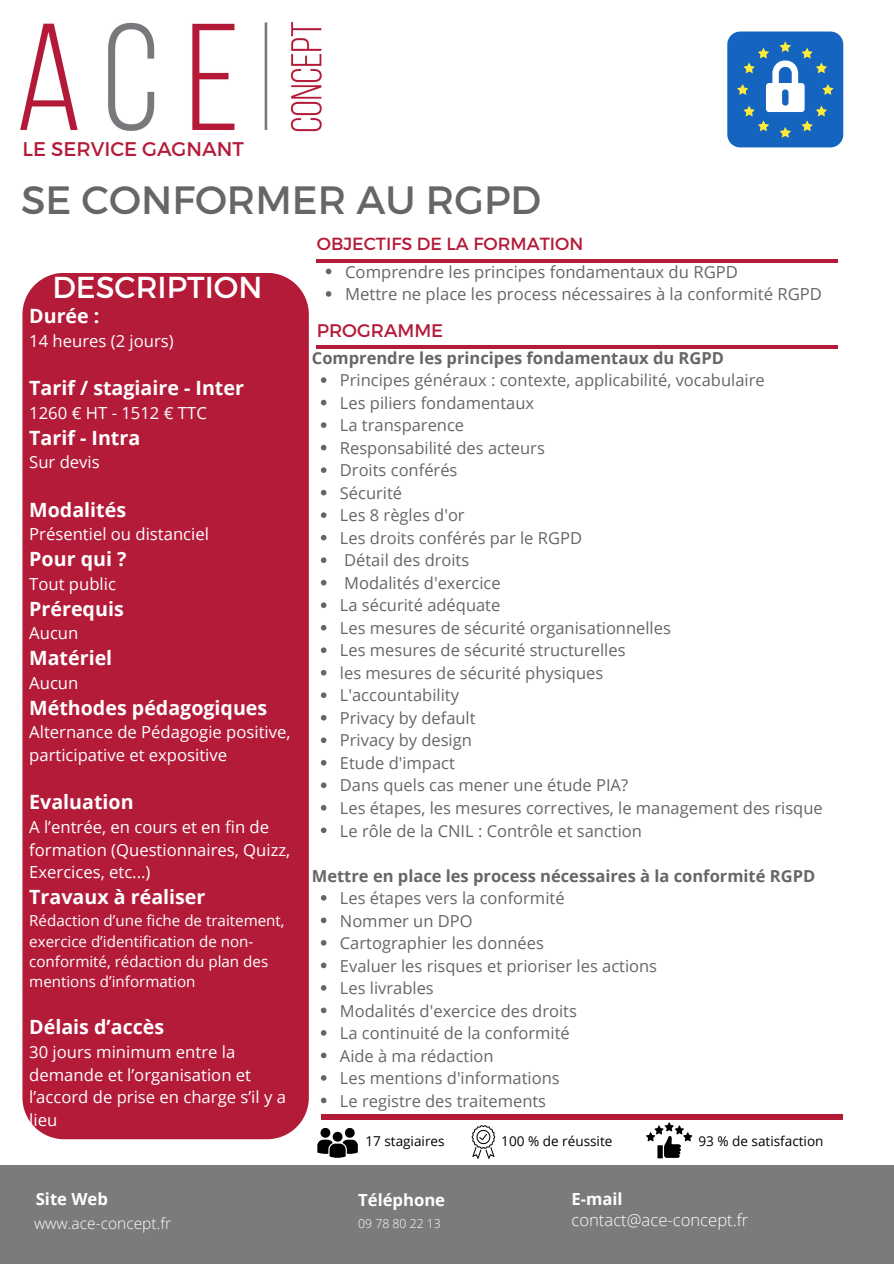
<style>
.page{position:relative;width:894px;height:1264px;background:#fff}
.page>*{position:absolute;margin:0;border:0;box-sizing:border-box;transform-origin:0 0}
.t1{font:39.45px "Montserrat";color:#666}
.t2{font:30.3px "Montserrat";color:#fff}
.t3{font:19.8px "Montserrat";color:#b41b39}
.t4{font:700 19.65px "Open Sans";color:#fff}
.t5{font:18.3px "Montserrat";color:#b41b39}
.t6{font:17.55px "Montserrat";color:#b41b39}
.t7{font:16.65px/22.5px "Open Sans";color:#fff}
.t8{font:16.65px "Open Sans";color:#666}
.t9{font:700 16.65px "Open Sans";color:#fff}
.t10{font:300 16.65px "Open Sans";color:#fff}
.t11{font:16.5px "Open Sans";color:#666}
.t12{font:700 16.5px "Open Sans";color:#666}
.t13{font:300 15.6px "Open Sans";color:#fff}
.t14{font:15.15px/20.2px "Open Sans";color:#fff}
.t15{font:13.5px "Open Sans";color:#000}
.t16{font:300 12.3px "Open Sans";color:#fff}
</style>
<div class="page">
<div style="left:0;top:1165px;width:893px;height:98px;background:#7b7b7d"></div>
<hr style="left:317px;top:259px;width:520px;height:4px;background:#b41b39">
<hr style="left:317px;top:345px;width:520px;height:3px;background:#b41b39">
<div style="left:321px;top:1113px;width:521px;height:6px;background:#b41b39"></div>
<img style="left:20px;top:22px;width:302px;height:110px">
<div style="left:22px;top:273px;width:287px;height:866px;background:#b41b39"></div>
<div style="left:727px;top:32px;width:116px;height:115px;background:#1565c0;border-radius:13px"></div>
<svg style="left:737px;top:41px;width:96px;height:97px"></svg>
<svg style="left:781px;top:89px;width:7px;height:17px"></svg>
<svg style="left:326px;top:268px;width:5px;height:6px"></svg>
<svg style="left:326px;top:291px;width:5px;height:6px"></svg>
<svg style="left:321px;top:377px;width:5px;height:6px"></svg>
<svg style="left:321px;top:400px;width:5px;height:5px"></svg>
<svg style="left:321px;top:422px;width:5px;height:6px"></svg>
<svg style="left:321px;top:445px;width:5px;height:5px"></svg>
<svg style="left:321px;top:467px;width:5px;height:6px"></svg>
<svg style="left:321px;top:490px;width:5px;height:5px"></svg>
<svg style="left:321px;top:512px;width:5px;height:6px"></svg>
<svg style="left:321px;top:535px;width:5px;height:5px"></svg>
<svg style="left:321px;top:557px;width:5px;height:6px"></svg>
<svg style="left:321px;top:580px;width:5px;height:5px"></svg>
<svg style="left:321px;top:602px;width:5px;height:6px"></svg>
<svg style="left:321px;top:625px;width:5px;height:5px"></svg>
<svg style="left:321px;top:647px;width:5px;height:6px"></svg>
<svg style="left:321px;top:670px;width:5px;height:5px"></svg>
<svg style="left:321px;top:692px;width:5px;height:6px"></svg>
<svg style="left:321px;top:715px;width:5px;height:5px"></svg>
<svg style="left:321px;top:737px;width:5px;height:6px"></svg>
<svg style="left:321px;top:760px;width:5px;height:5px"></svg>
<svg style="left:321px;top:782px;width:5px;height:6px"></svg>
<svg style="left:321px;top:805px;width:5px;height:5px"></svg>
<svg style="left:321px;top:827px;width:5px;height:6px"></svg>
<svg style="left:321px;top:895px;width:5px;height:5px"></svg>
<svg style="left:321px;top:917px;width:5px;height:6px"></svg>
<svg style="left:321px;top:940px;width:5px;height:5px"></svg>
<svg style="left:321px;top:962px;width:5px;height:6px"></svg>
<svg style="left:321px;top:985px;width:5px;height:5px"></svg>
<svg style="left:321px;top:1007px;width:5px;height:6px"></svg>
<svg style="left:321px;top:1030px;width:5px;height:5px"></svg>
<svg style="left:321px;top:1052px;width:5px;height:6px"></svg>
<svg style="left:321px;top:1075px;width:5px;height:5px"></svg>
<svg style="left:321px;top:1097px;width:5px;height:6px"></svg>
<svg style="left:317px;top:1127px;width:41px;height:31px"></svg>
<svg style="left:471px;top:1125px;width:24px;height:33px"></svg>
<svg style="left:646px;top:1122px;width:46px;height:36px"></svg>
<p class="t3" style="left:22px;top:136px;width:223px">LE SERVICE GAGNANT</p>
<h3 class="t1" style="left:21px;top:174px;width:521px">SE CONFORMER AU RGPD</h3>
<p class="t2" style="left:52px;top:267px;width:211px">DESCRIPTION</p>
<p class="t4" style="left:29px;top:302px;width:72px">Durée :</p>
<p class="t7" style="left:29px;top:329px;width:146px">14 heures (2 jours)</p>
<p class="t4" style="left:29px;top:374px;width:216px">Tarif / stagiaire - Inter</p>
<p class="t7" style="left:29px;top:401px;width:179px">1260 € HT - 1512 € TTC</p>
<p class="t4" style="left:29px;top:423px;width:112px">Tarif - Intra</p>
<p class="t7" style="left:29px;top:450px;width:72px">Sur devis</p>
<h6 class="t4" style="left:29px;top:495px;width:98px">Modalités</h6>
<p class="t7" style="left:29px;top:522px;width:181px">Présentiel ou distanciel</p>
<p class="t4" style="left:29px;top:545px;width:99px">Pour qui ?</p>
<p class="t7" style="left:29px;top:572px;width:88px">Tout public</p>
<p class="t4" style="left:29px;top:594px;width:96px">Prérequis</p>
<p class="t7" style="left:29px;top:621px;width:51px">Aucun</p>
<p class="t4" style="left:29px;top:644px;width:84px">Matériel</p>
<p class="t7" style="left:29px;top:671px;width:51px">Aucun</p>
<p class="t4" style="left:29px;top:693px;width:239px">Méthodes pédagogiques</p>
<p class="t7" style="left:29px;top:720px;width:263px">Alternance de Pédagogie positive, participative et expositive</p>
<p class="t4" style="left:29px;top:788px;width:106px">Evaluation</p>
<p class="t7" style="left:29px;top:815px;width:262px">A l’entrée, en cours et en fin de formation (Questionnaires, Quizz,<br>Exercices, etc...)</p>
<p class="t4" style="left:29px;top:882px;width:178px">Travaux à réaliser</p>
<p class="t14" style="left:29px;top:910px;width:257px">Rédaction d’une fiche de traitement, exercice d’identification de non&shy;conformité, rédaction du plan des mentions d’information</p>
<p class="t4" style="left:29px;top:1013px;width:136px">Délais d’accès</p>
<p class="t7" style="left:29px;top:1040px;width:258px">30 jours minimum entre la demande et l’organisation et l’accord de prise en charge s’il y a lieu</p>
<h2 class="t9" style="left:36px;top:1187px;width:74px">Site Web</h2>
<p class="t13" style="left:34px;top:1212px;width:138px">www.ace-concept.fr</p>
<p class="t6" style="left:317px;top:232px;width:268px">OBJECTIFS DE LA FORMATION</p>
<p class="t8" style="left:345px;top:260px;width:394px">Comprendre les principes fondamentaux du RGPD</p>
<h1 class="t8" style="left:345px;top:282px;width:478px">Mettre ne place les process nécessaires à la conformité RGPD</h1>
<p class="t5" style="left:317px;top:319px;width:128px">PROGRAMME</p>
<p class="t12" style="left:312px;top:346px;width:413px">Comprendre les principes fondamentaux du RGPD</p>
<p class="t11" style="left:340px;top:368px;width:426px">Principes généraux : contexte, applicabilité, vocabulaire</p>
<p class="t11" style="left:340px;top:391px;width:196px">Les piliers fondamentaux</p>
<p class="t11" style="left:340px;top:413px;width:126px">La transparence</p>
<p class="t11" style="left:340px;top:436px;width:206px">Responsabilité des acteurs</p>
<p class="t11" style="left:340px;top:458px;width:119px">Droits conférés</p>
<p class="t11" style="left:340px;top:481px;width:64px">Sécurité</p>
<p class="t11" style="left:340px;top:503px;width:126px">Les 8 règles d'or</p>
<p class="t11" style="left:340px;top:526px;width:243px">Les droits conférés par le RGPD</p>
<p class="t11" style="left:344px;top:548px;width:127px">Détail des droits</p>
<p class="t11" style="left:344px;top:571px;width:158px">Modalités d'exercice</p>
<h5 class="t11" style="left:340px;top:593px;width:162px">La sécurité adéquate</h5>
<p class="t11" style="left:340px;top:616px;width:332px">Les mesures de sécurité organisationnelles</p>
<p class="t11" style="left:340px;top:638px;width:287px">Les mesures de sécurité structurelles</p>
<h3 class="t11" style="left:340px;top:661px;width:265px">les mesures de sécurité physiques</h3>
<h6 class="t11" style="left:340px;top:683px;width:120px">L'accountability</h6>
<p class="t11" style="left:340px;top:706px;width:137px">Privacy by default</p>
<p class="t11" style="left:340px;top:728px;width:133px">Privacy by design</p>
<p class="t11" style="left:340px;top:751px;width:116px">Etude d'impact</p>
<p class="t11" style="left:340px;top:773px;width:290px">Dans quels cas mener une étude PIA?</p>
<p class="t11" style="left:340px;top:796px;width:484px">Les étapes, les mesures correctives, le management des risque</p>
<p class="t11" style="left:340px;top:818px;width:303px">Le rôle de la CNIL : Contrôle et sanction</p>
<p class="t12" style="left:312px;top:863px;width:504px">Mettre en place les process nécessaires à la conformité RGPD</p>
<p class="t11" style="left:340px;top:886px;width:226px">Les étapes vers la conformité</p>
<p class="t11" style="left:340px;top:908px;width:134px">Nommer un DPO</p>
<p class="t11" style="left:340px;top:931px;width:205px">Cartographier les données</p>
<p class="t11" style="left:340px;top:953px;width:318px">Evaluer les risques et prioriser les actions</p>
<p class="t11" style="left:340px;top:976px;width:95px">Les livrables</p>
<p class="t11" style="left:340px;top:998px;width:238px">Modalités d'exercice des droits</p>
<p class="t11" style="left:340px;top:1021px;width:231px">La continuité de la conformité</p>
<p class="t11" style="left:340px;top:1043px;width:155px">Aide à ma rédaction</p>
<p class="t11" style="left:340px;top:1066px;width:221px">Les mentions d'informations</p>
<p class="t11" style="left:340px;top:1088px;width:208px">Le registre des traitements</p>
<p class="t15" style="left:365px;top:1131px;width:81px">17 stagiaires</p>
<p class="t15" style="left:501px;top:1131px;width:113px">100 % de réussite</p>
<h6 class="t15" style="left:698px;top:1131px;width:127px">93 % de satisfaction</h6>
<p class="t9" style="left:358px;top:1188px;width:88px">Téléphone</p>
<h4 class="t16" style="left:358px;top:1214px;width:84px">09 78 80 22 13</h4>
<p class="t9" style="left:571px;top:1187px;width:53px">E-mail</p>
<p class="t10" style="left:571px;top:1208px;width:178px">contact@ace-concept.fr</p>
</div>
